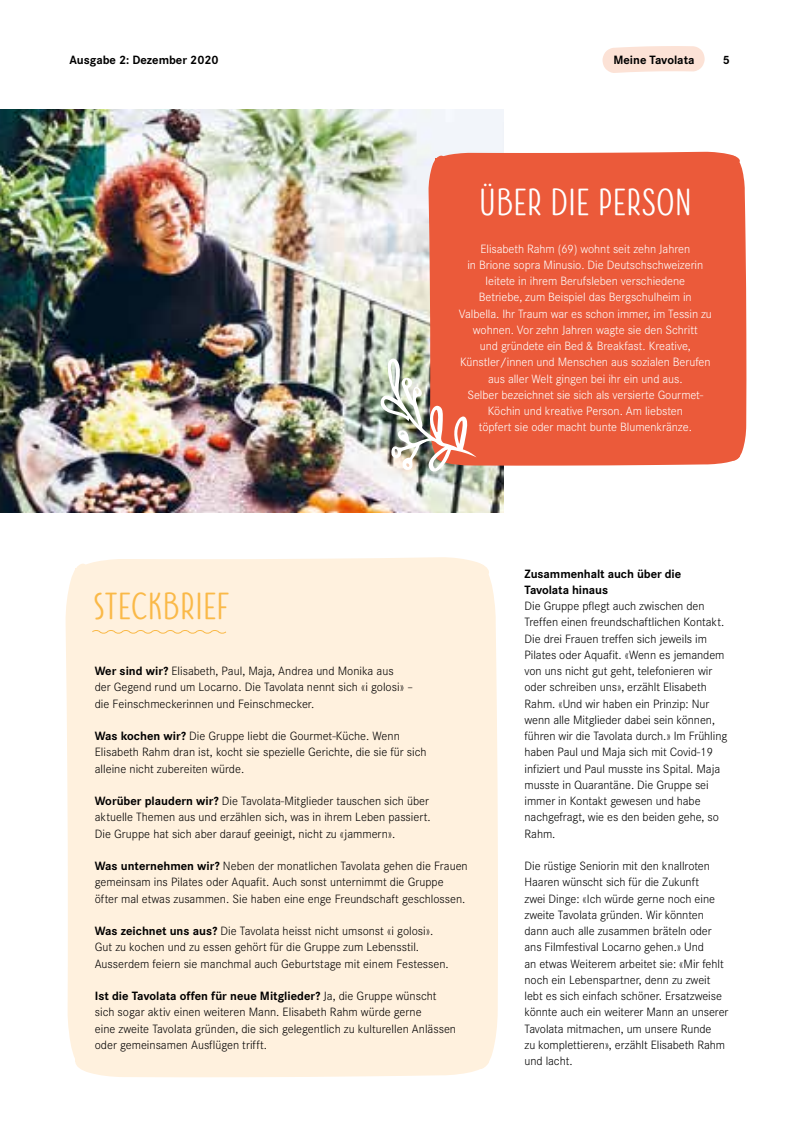
<style>
.page{position:relative;width:801px;height:1134px;background:#fff}
.page>*{position:absolute;margin:0;border:0;box-sizing:border-box;transform-origin:0 0}
.t1{font:500 37.5px "Photo Wall Sans";color:#fff}
.t2{font:500 37.5px "Photo Wall Sans";color:#fab948}
.t3{font:300 12.5px/16.2px "Corporate S";letter-spacing:-.005em;color:#000}
.t4{font:300 12.5px/16.2px "Corporate S";letter-spacing:-.005em;color:#fff;text-align:center}
.t5{font:700 12.5px/16.2px "Corporate S";letter-spacing:-.005em;color:#000}
.s1{font-weight:700}
</style>
<div class="page">
<svg style="left:602px;top:46px;width:103px;height:27px;background:#fce5da"></svg>
<img style="left:0;top:110px;width:503px;height:403px">
<div style="left:65px;top:557px;width:433px;height:520px;background:#fff1de"></div>
<svg style="left:380px;top:152px;width:366px;height:320px;background:#e76f53"></svg>
<p class="t5" style="left:69px;top:52px;width:151px">Ausgabe 2: Dezember 2020</p>
<p class="t5" style="left:613px;top:52px;width:83px">Meine Tavolata</p>
<p class="t5" style="left:723px;top:52px;width:9px">5</p>
<h1 class="t1" style="left:479px;top:177px;width:215px">ÜBER DIE PERSON</h1>
<p class="t4" style="left:459px;top:240px;width:255px">Elisabeth Rahm (69) wohnt seit zehn Jahren<br>in Brione sopra Minusio. Die Deutschschweizerin leitete in ihrem Berufsleben verschiedene<br>Betriebe, zum Beispiel das Bergschulheim in Valbella. Ihr Traum war es schon immer, im Tessin zu wohnen. Vor zehn Jahren wagte sie den Schritt<br>und gründete ein Bed &amp; Breakfast. Kreative, Künstler/innen und Menschen aus sozialen Berufen aus aller Welt gingen bei ihr ein und aus.<br>Selber bezeichnet sie sich als versierte Gourmet-Köchin und kreative Person. Am liebsten<br>töpfert sie oder macht bunte Blumenkränze.</p>
<h1 class="t2" style="left:94px;top:581px;width:137px">STECKBRIEF</h1>
<p class="t3" style="left:95px;top:663px;width:320px"><span class="s1">Wer sind wir?</span> Elisabeth, Paul, Maja, Andrea und Monika aus<br>der Gegend rund um Locarno. Die Tavolata nennt sich «i golosi» – die Feinschmeckerinnen und Feinschmecker.</p>
<p class="t3" style="left:95px;top:728px;width:333px"><span class="s1">Was kochen wir?</span> Die Gruppe liebt die Gourmet-Küche. Wenn<br>Elisabeth Rahm dran ist, kocht sie spezielle Gerichte, die sie für sich alleine nicht zubereiten würde.</p>
<p class="t3" style="left:95px;top:793px;width:337px"><span class="s1">Worüber plaudern wir?</span> Die Tavolata-Mitglieder tauschen sich über aktuelle Themen aus und erzählen sich, was in ihrem Leben passiert.<br>Die Gruppe hat sich aber darauf geeinigt, nicht zu «jammern».</p>
<p class="t3" style="left:95px;top:858px;width:374px"><span class="s1">Was unternehmen wir?</span> Neben der monatlichen Tavolata gehen die Frauen gemeinsam ins Pilates oder Aquafit. Auch sonst unternimmt die Gruppe öfter mal etwas zusammen. Sie haben eine enge Freundschaft geschlossen.</p>
<p class="t3" style="left:95px;top:923px;width:355px"><span class="s1">Was zeichnet uns aus?</span> Die Tavolata heisst nicht umsonst «i golosi».<br>Gut zu kochen und zu essen gehört für die Gruppe zum Lebensstil.<br>Ausserdem feiern sie manchmal auch Geburtstage mit einem Festessen.</p>
<p class="t3" style="left:95px;top:988px;width:363px"><span class="s1">Ist die Tavolata offen für neue Mitglieder?</span> Ja, die Gruppe wünscht sich sogar aktiv einen weiteren Mann. Elisabeth Rahm würde gerne<br>eine zweite Tavolata gründen, die sich gelegentlich zu kulturellen Anlässen oder gemeinsamen Ausflügen trifft.</p>
<p class="t5" style="left:524px;top:566px;width:158px">Zusammenhalt auch über die<br>Tavolata hinaus</p>
<p class="t3" style="left:524px;top:598px;width:204px">Die Gruppe pflegt auch zwischen den Treffen einen freundschaftlichen Kontakt.<br>Die drei Frauen treffen sich jeweils im Pilates oder Aquafit. «Wenn es jemandem von uns nicht gut geht, telefonieren wir oder schreiben uns», erzählt Elisabeth Rahm. «Und wir haben ein Prinzip: Nur wenn alle Mitglieder dabei sein können, führen wir die Tavolata durch.» Im Frühling haben Paul und Maja sich mit Covid-19 infiziert und Paul musste ins Spital. Maja musste in Quarantäne. Die Gruppe sei immer in Kontakt gewesen und habe nachgefragt, wie es den beiden gehe, so Rahm.</p>
<p class="t3" style="left:524px;top:858px;width:205px">Die rüstige Seniorin mit den knallroten Haaren wünscht sich für die Zukunft<br>zwei Dinge: «Ich würde gerne noch eine zweite Tavolata gründen. Wir könnten dann auch alle zusammen bräteln oder ans Filmfestival Locarno gehen.» Und<br>an etwas Weiterem arbeitet sie: «Mir fehlt noch ein Lebenspartner, denn zu zweit lebt es sich einfach schöner. Ersatzweise könnte auch ein weiterer Mann an unserer Tavolata mitmachen, um unsere Runde<br>zu komplettieren», erzählt Elisabeth Rahm und lacht.</p>
</div>
